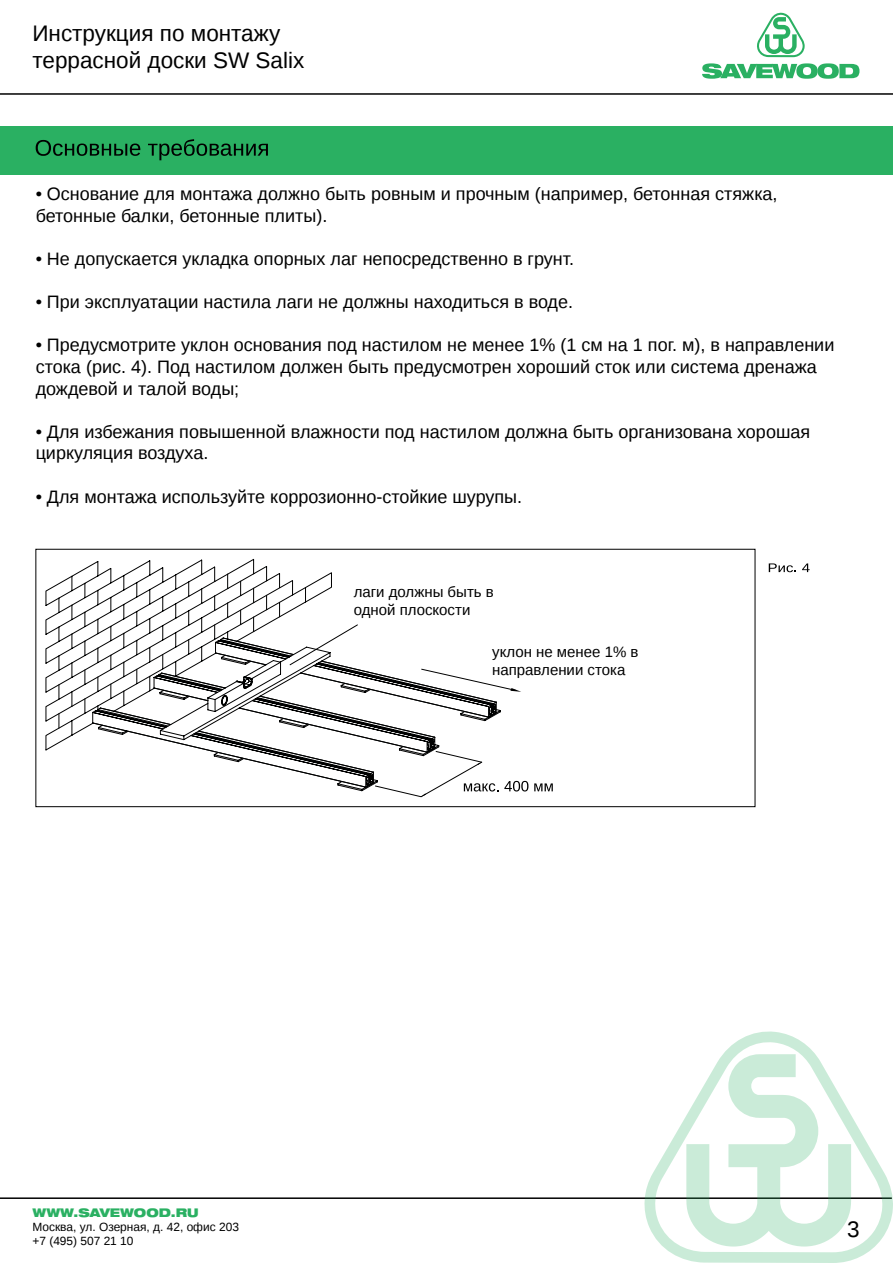
<style>
.page{position:relative;width:893px;height:1263px;background:#fff}
.page>*{position:absolute;margin:0;border:0;box-sizing:border-box;transform-origin:0 0}
.t1{font:22.5px/27px "Liberation Sans";color:#000}
.t2{font:18px/21.6px "Liberation Sans";color:#000}
.t3{font:15px/18px "Liberation Sans";color:#000}
.t4{font:11.85px/14.2px "Liberation Sans";color:#000}
.t5{font:900 expanded 11.85px "Helvetica 93";color:#2ab062}
</style>
<div class="page">
<svg style="left:757px;top:12px;width:48px;height:45px"></svg>
<svg style="left:702px;top:63px;width:157px;height:16px"></svg>
<div style="left:0;top:126px;width:893px;height:48px;background:#2ab062"></div>
<hr style="left:0;top:93px;width:893px;height:2px;background:#000">
<hr style="left:0;top:1197px;width:892px;height:2px;background:#000">
<svg style="left:642px;top:1031px;width:251px;height:232px"></svg>
<svg style="left:36px;top:140px;width:104px;height:16px"></svg>
<svg style="left:148px;top:139px;width:120px;height:21px"></svg>
<div style="left:36px;top:549px;width:719px;height:258px;border:1px solid #000"></div>
<svg style="left:769px;top:563px;width:27px;height:9px"></svg>
<svg style="left:802px;top:563px;width:8px;height:9px"></svg>
<svg style="left:504px;top:781px;width:24px;height:10px"></svg>
<svg style="left:534px;top:783px;width:19px;height:8px"></svg>
<svg style="left:45px;top:559px;width:287px;height:36px"></svg>
<svg style="left:45px;top:595px;width:452px;height:202px"></svg>
<svg style="left:421px;top:669px;width:100px;height:23px"></svg>
<svg style="left:279px;top:580px;width:14px;height:8px"></svg>
<p class="t1" style="left:32px;top:20px;width:273px">Инструкция по монтажу террасной доски SW Salix</p>
<p class="t2" style="left:36px;top:184px;width:743px">• Основание для монтажа должно быть ровным и прочным (например, бетонная стяжка, бетонные балки, бетонные плиты).</p>
<p class="t2" style="left:36px;top:249px;width:540px">• Не допускается укладка опорных лаг непосредственно в грунт.</p>
<p class="t2" style="left:36px;top:292px;width:539px">• При эксплуатации настила лаги не должны находиться в воде.</p>
<p class="t2" style="left:36px;top:335px;width:800px">• Предусмотрите уклон основания под настилом не менее 1% (1 см на 1 пог. м), в направлении стока (рис. 4). Под настилом должен быть предусмотрен хороший сток или система дренажа дождевой и талой воды;</p>
<p class="t2" style="left:36px;top:421px;width:776px">• Для избежания повышенной влажности под настилом должна быть организована хорошая циркуляция воздуха.</p>
<p class="t2" style="left:36px;top:486px;width:488px">• Для монтажа используйте коррозионно-стойкие шурупы.</p>
<p class="t3" style="left:354px;top:584px;width:142px">лаги должны быть в одной плоскости</p>
<p class="t3" style="left:492px;top:643px;width:148px">уклон не менее 1% в направлении стока</p>
<p class="t5" style="left:32px;top:1205px;width:168px">WWW.SAVEWOOD.RU</p>
<p class="t4" style="left:32px;top:1220px;width:208px">Москва, ул. Озерная, д. 42, офис 203 +7 (495) 507 21 10</p>
<p class="t1" style="left:847px;top:1217px;width:14px">3</p>
</div>
